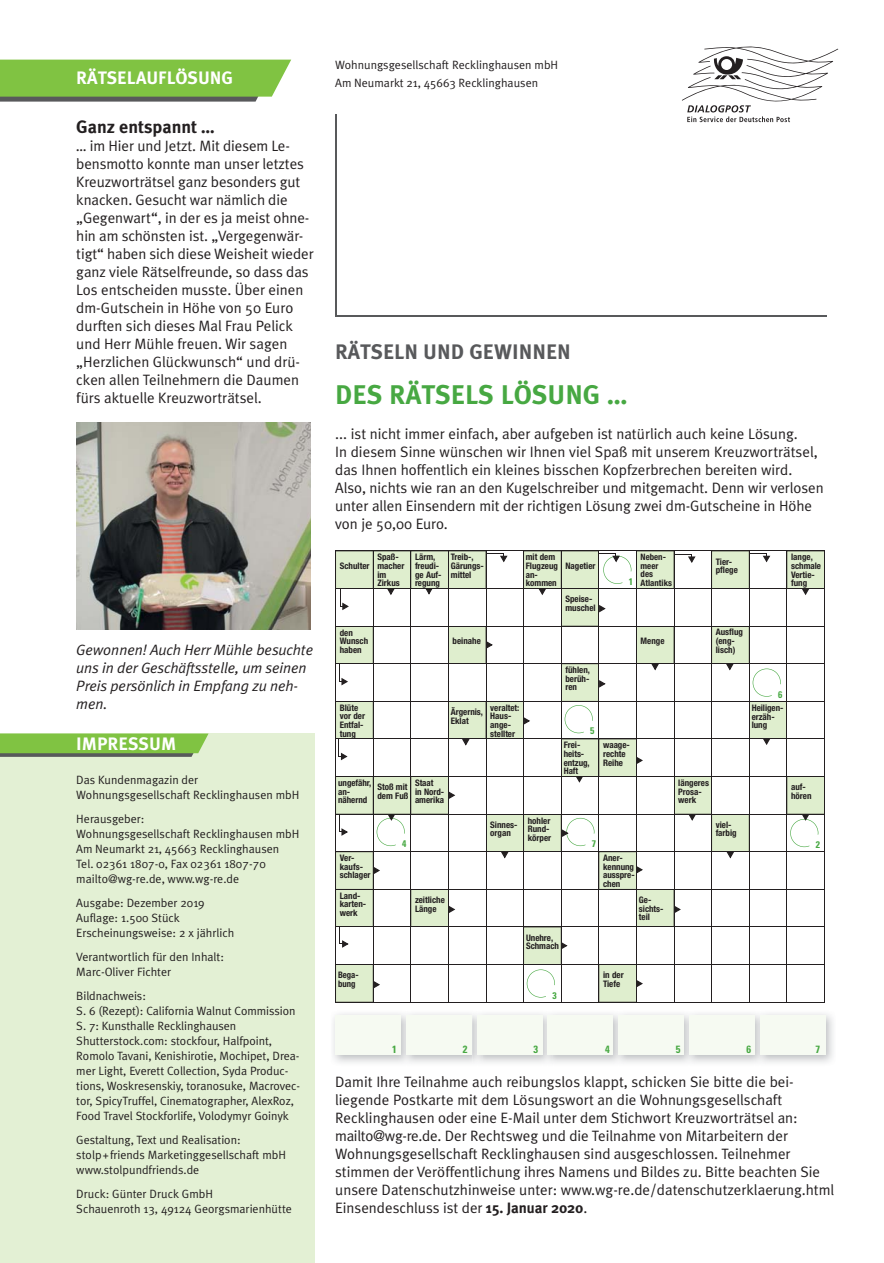
<style>
.page{position:relative;width:884px;height:1263px;background:#fff}
.page>*{position:absolute;margin:0;border:0;box-sizing:border-box;transform-origin:0 0}
.t1{font:700 27px "Meta Plus";color:#47a842}
.t2{font:700 21px "Meta Plus";color:#58595b}
.t3{font:700 18px "Meta Plus";color:#fff}
.t4{font:700 18px "Meta Plus";color:#231f20}
.t5{font:15px/18px "Meta Plus Normal";color:#231f20}
.t6{font:italic 15px/18px "Meta Plus Normal";letter-spacing:-.005em;color:#231f20}
.t7{font:12px/15px "Meta Plus Normal";color:#231f20}
.t8{font:700 condensed 10.5px "Univers";color:#47a842}
.t9{font:700 condensed 9.6px "Univers";color:#47a842}
.t10{font:700 condensed 9px/8.6px "Helvetica Neue";color:#231f20}
.t11{font:700 condensed 8.85px/8.6px "Helvetica Neue";color:#231f20}
.s1{font-family:"Meta Plus";font-weight:700}
</style>
<div class="page">
<div style="left:0;top:734px;width:314px;height:529px;background:#e3f0d4"></div>
<svg style="left:0;top:734px;width:209px;height:23px;background:#7eb54b"></svg>
<hr style="left:335px;top:114px;width:2px;height:202px;background:#58595b">
<hr style="left:336px;top:315px;width:491px;height:2px;background:#58595b">
<svg style="left:0;top:60px;width:291px;height:42px;background:#81ba4d"></svg>
<svg style="left:682px;top:46px;width:156px;height:76px"></svg>
<div style="left:336px;top:1015px;width:65px;height:40px;background:#f6faf2"></div>
<div style="left:406px;top:1015px;width:65px;height:40px;background:#f6faf2"></div>
<div style="left:477px;top:1015px;width:65px;height:40px;background:#f6faf2"></div>
<img style="left:543px;top:1011px;width:10px;height:54px">
<div style="left:548px;top:1015px;width:65px;height:40px;background:#f6faf2"></div>
<img style="left:614px;top:1011px;width:10px;height:54px">
<div style="left:619px;top:1015px;width:65px;height:40px;background:#f6faf2"></div>
<div style="left:689px;top:1015px;width:65px;height:40px;background:#f6faf2"></div>
<img style="left:765px;top:1013px;width:68px;height:50px">
<div style="left:760px;top:1015px;width:65px;height:40px;background:#f6faf2"></div>
<hr style="left:335px;top:1002px;width:490px;height:1px;background:#231f20">
<hr style="left:335px;top:551px;width:1px;height:452px;background:#231f20">
<hr style="left:824px;top:551px;width:1px;height:452px;background:#231f20">
<svg style="left:336px;top:551px;width:488px;height:451px"></svg>
<img style="left:76px;top:423px;width:234px;height:207px">
<p class="t7" style="left:335px;top:59px;width:225px">Wohnungsgesellschaft Recklinghausen mbH</p>
<p class="t3" style="left:76px;top:69px;width:158px">RÄTSELAUFLÖSUNG</p>
<p class="t7" style="left:335px;top:77px;width:204px">Am Neumarkt 21, 45663 Recklinghausen</p>
<p class="t4" style="left:76px;top:118px;width:140px">Ganz entspannt …</p>
<p class="t5" style="left:76px;top:138px;width:239px">… im Hier und Jetzt. Mit diesem Le&shy;bensmotto konnte man unser letztes Kreuzworträtsel ganz besonders gut knacken. Gesucht war nämlich die „Gegenwart“, in der es ja meist ohne&shy;hin am schönsten ist. „Vergegenwär&shy;tigt“ haben sich diese Weisheit wieder ganz viele Rätselfreunde, so dass das Los entscheiden musste. Über einen dm-Gutschein in Höhe von 50 Euro durften sich dieses Mal Frau Pelick und Herr Mühle freuen. Wir sagen „Herzlichen Glückwunsch“ und drü&shy;cken allen Teilnehmern die Daumen fürs aktuelle Kreuzworträtsel.</p>
<h2 class="t2" style="left:335px;top:341px;width:237px">RÄTSELN UND GEWINNEN</h2>
<h1 class="t1" style="left:335px;top:382px;width:294px">DES RÄTSELS LÖSUNG …</h1>
<p class="t6" style="left:76px;top:641px;width:238px">Gewonnen! Auch Herr Mühle besuchte uns in der Geschäftsstelle, um seinen<br>Preis persönlich in Empfang zu neh&shy;men.</p>
<p class="t3" style="left:76px;top:736px;width:101px">IMPRESSUM</p>
<p class="t7" style="left:76px;top:774px;width:225px">Das Kundenmagazin der<br>Wohnungsgesellschaft Recklinghausen mbH</p>
<p class="t7" style="left:76px;top:813px;width:225px">Herausgeber:<br>Wohnungsgesellschaft Recklinghausen mbH Am Neumarkt 21, 45663 Recklinghausen Tel. 02361 1807-0, Fax 02361 1807-70 mailto@wg-re.de, www.wg-re.de</p>
<p class="t7" style="left:76px;top:897px;width:159px">Ausgabe: Dezember 2019<br>Auflage: 1.500 Stück<br>Erscheinungsweise: 2 x jährlich</p>
<p class="t7" style="left:76px;top:951px;width:149px">Verantwortlich für den Inhalt:<br>Marc-Oliver Fichter</p>
<p class="t7" style="left:76px;top:990px;width:225px">Bildnachweis:<br>S. 6 (Rezept): California Walnut Commission S. 7: Kunsthalle Recklinghausen Shutterstock.com: stockfour, Halfpoint, Romolo Tavani, Kenishirotie, Mochipet, Drea&shy;mer Light, Everett Collection, Syda Produc&shy;tions, Woskresenskiy, toranosuke, Macrovec&shy;tor, SpicyTruffel, Cinematographer, AlexRoz, Food Travel Stockforlife, Volodymyr Goinyk</p>
<p class="t7" style="left:76px;top:1134px;width:211px">Gestaltung, Text und Realisation: stolp+friends Marketinggesellschaft mbH www.stolpundfriends.de</p>
<p class="t7" style="left:76px;top:1188px;width:217px">Druck: Günter Druck GmbH<br>Schauenroth 13, 49124 Georgsmarienhütte</p>
<p class="t5" style="left:335px;top:426px;width:490px">... ist nicht immer einfach, aber aufgeben ist natürlich auch keine Lösung.<br>In diesem Sinne wünschen wir Ihnen viel Spaß mit unserem Kreuzworträtsel, das Ihnen hoffentlich ein kleines bisschen Kopfzerbrechen bereiten wird.<br>Also, nichts wie ran an den Kugelschreiber und mitgemacht. Denn wir verlosen unter allen Einsendern mit der richtigen Lösung zwei dm-Gutscheine in Höhe von je 50,00 Euro.</p>
<p class="t10" style="left:340px;top:563px;width:31px">Schulter</p>
<p class="t10" style="left:377px;top:554px;width:28px">Spaß&shy;macher im<br>Zirkus</p>
<p class="t10" style="left:415px;top:554px;width:28px">Lärm, freudi&shy;ge Auf&shy;regung</p>
<p class="t10" style="left:451px;top:554px;width:34px">Treib-,<br>Gärungs&shy;mittel</p>
<p class="t10" style="left:526px;top:554px;width:34px">mit dem<br>Flugzeug an&shy;kommen</p>
<p class="t10" style="left:565px;top:563px;width:32px">Nagetier</p>
<p class="t11" style="left:641px;top:554px;width:33px">Neben&shy;meer des<br>Atlantiks</p>
<p class="t10" style="left:716px;top:558px;width:24px">Tier&shy;pflege</p>
<p class="t10" style="left:791px;top:554px;width:32px">lange, schmale<br>Vertie&shy;fung</p>
<p class="t10" style="left:565px;top:596px;width:32px">Speise&shy;muschel</p>
<p class="t10" style="left:340px;top:629px;width:30px">den<br>Wunsch haben</p>
<p class="t10" style="left:453px;top:638px;width:30px">beinahe</p>
<p class="t10" style="left:641px;top:638px;width:25px">Menge</p>
<p class="t10" style="left:716px;top:629px;width:29px">Ausflug (eng&shy;lisch)</p>
<p class="t10" style="left:565px;top:667px;width:26px;text-align:justify">fühlen, berüh&shy;ren</p>
<p class="t10" style="left:340px;top:704px;width:27px">Blüte vor der<br>Entfal&shy;tung</p>
<p class="t10" style="left:451px;top:708px;width:34px;line-height:9px">Ärgernis,<br>Eklat</p>
<p class="t10" style="left:490px;top:704px;width:31px">veraltet:<br>Haus&shy;ange&shy;stellter</p>
<p class="t10" style="left:752px;top:704px;width:33px">Heiligen&shy;erzäh&shy;lung</p>
<p class="t10" style="left:564px;top:742px;width:28px">Frei&shy;heits&shy;entzug,<br>Haft</p>
<p class="t10" style="left:603px;top:742px;width:28px">waage&shy;rechte<br>Reihe</p>
<p class="t10" style="left:338px;top:780px;width:35px">ungefähr, an&shy;nähernd</p>
<p class="t10" style="left:377px;top:784px;width:33px">Stoß mit dem Fuß</p>
<p class="t10" style="left:415px;top:780px;width:31px">Staat<br>in Nord&shy;amerika</p>
<p class="t10" style="left:678px;top:780px;width:32px">längeres<br>Prosa&shy;werk</p>
<p class="t10" style="left:791px;top:784px;width:22px">auf&shy;hören</p>
<p class="t10" style="left:490px;top:821px;width:29px">Sinnes&shy;organ</p>
<p class="t10" style="left:528px;top:817px;width:25px">hohler<br>Rund&shy;körper</p>
<p class="t10" style="left:716px;top:821px;width:22px">viel&shy;farbig</p>
<p class="t10" style="left:340px;top:855px;width:32px">Ver&shy;kaufs&shy;schlager</p>
<p class="t10" style="left:603px;top:855px;width:33px">Aner&shy;kennung ausspre&shy;chen</p>
<p class="t10" style="left:340px;top:892px;width:28px">Land&shy;karten&shy;werk</p>
<p class="t10" style="left:415px;top:897px;width:31px">zeitliche<br>Länge</p>
<p class="t10" style="left:639px;top:897px;width:26px">Ge&shy;sichts&shy;teil</p>
<p class="t10" style="left:526px;top:934px;width:34px">Unehre,<br>Schmach</p>
<p class="t10" style="left:338px;top:972px;width:22px">Bega&shy;bung</p>
<p class="t10" style="left:603px;top:972px;width:22px">in der<br>Tiefe</p>
<p class="t9" style="left:552px;top:992px;width:6px">3</p>
<p class="t9" style="left:629px;top:578px;width:6px">1</p>
<p class="t9" style="left:778px;top:691px;width:6px">6</p>
<p class="t9" style="left:590px;top:727px;width:6px">5</p>
<p class="t9" style="left:402px;top:840px;width:6px">4</p>
<p class="t9" style="left:592px;top:840px;width:6px">7</p>
<p class="t9" style="left:816px;top:841px;width:6px">2</p>
<p class="t8" style="left:392px;top:1045px;width:6px">1</p>
<p class="t8" style="left:463px;top:1045px;width:6px">2</p>
<p class="t8" style="left:533px;top:1045px;width:6px">3</p>
<p class="t8" style="left:605px;top:1045px;width:6px">4</p>
<p class="t8" style="left:676px;top:1045px;width:6px">5</p>
<p class="t8" style="left:746px;top:1045px;width:6px">6</p>
<p class="t8" style="left:815px;top:1045px;width:6px">7</p>
<p class="t5" style="left:335px;top:1074px;width:501px">Damit Ihre Teilnahme auch reibungslos klappt, schicken Sie bitte die bei&shy;liegende Postkarte mit dem Lösungswort an die Wohnungsgesellschaft Recklinghausen oder eine E-Mail unter dem Stichwort Kreuzworträtsel an: mailto@wg-re.de. Der Rechtsweg und die Teilnahme von Mitarbeitern der Wohnungsgesellschaft Recklinghausen sind ausgeschlossen. Teilnehmer stimmen der Veröffentlichung ihres Namens und Bildes zu. Bitte beachten Sie unsere Datenschutzhinweise unter: www.wg-re.de/datenschutzerklaerung.html Einsendeschluss ist der <span class="s1">15. Januar 2020</span>.</p>
</div>
